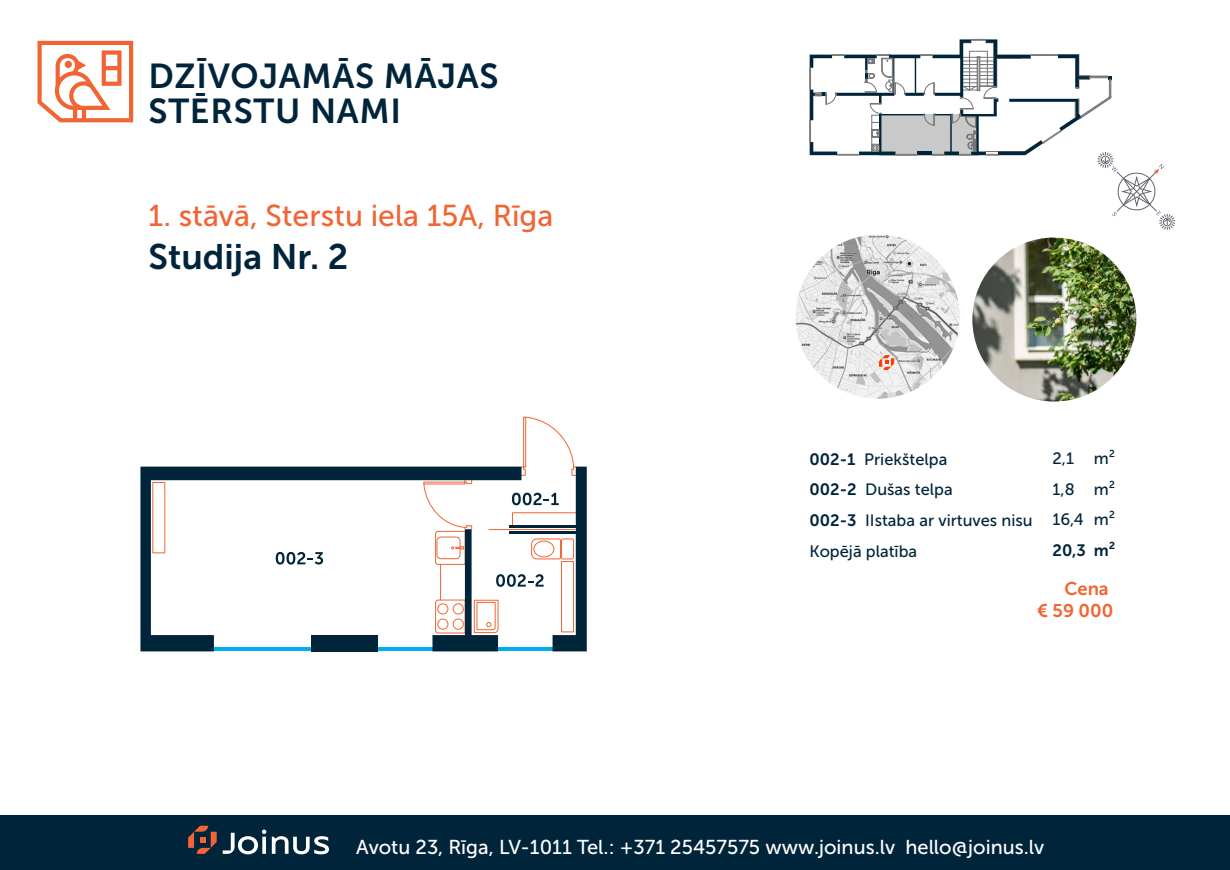
<style>
.page{position:relative;width:1230px;height:870px;background:#fff}
.page>*{position:absolute;margin:0;border:0;box-sizing:border-box;transform-origin:0 0}
.t1{font:35.25px "Museo Sans 700";color:#00253b}
.t2{font:34.5px/35px "Museo Sans 700";letter-spacing:.02em;color:#00253b}
.t3{font:30.15px "Museo Sans 500";color:#f16534}
.t4{font:20.02px "Museo Sans 500";color:#fff}
.t5{font:18.38px/22px "Museo Sans 700";color:#f16534;text-align:right}
.t6{font:16.42px/30.7px "Museo Sans 500";color:#00253b}
.t7{font:16.42px "Museo Sans 700";color:#00253b}
.s1{font-family:"Museo Sans 700"}
</style>
<div class="page">
<div style="left:0;top:815px;width:1229px;height:54px;background:#00253b"></div>
<svg style="left:223px;top:829px;width:43px;height:25px"></svg>
<svg style="left:272px;top:836px;width:57px;height:18px"></svg>
<svg style="left:188px;top:825px;width:29px;height:28px"></svg>
<svg style="left:37px;top:41px;width:96px;height:81px"></svg>
<svg style="left:809px;top:39px;width:366px;height:191px"></svg>
<img style="left:795px;top:234px;width:164px;height:164px;border-radius:82px">
<svg style="left:879px;top:355px;width:15px;height:15px"></svg>
<svg style="left:140px;top:466px;width:283px;height:185px"></svg>
<div style="left:312px;top:635px;width:66px;height:16px;background:#00253a"></div>
<div style="left:152px;top:482px;width:13px;height:71px;border:1px solid #f16534"></div>
<svg style="left:276px;top:551px;width:47px;height:13px"></svg>
<svg style="left:423px;top:416px;width:163px;height:235px"></svg>
<img style="left:972px;top:237px;width:164px;height:164px;border-radius:82px">
<h2 class="t2" style="left:149px;top:59px;width:351px">DZĪVOJAMĀS MĀJAS<br>STĒRSTU NAMI</h2>
<h3 class="t3" style="left:149px;top:199px;width:406px">1. stāvā, Sterstu iela 15A, Rīga</h3>
<h1 class="t1" style="left:149px;top:237px;width:201px">Studija Nr. 2</h1>
<p class="t6" style="left:809px;top:443px;width:225px"><span class="s1">002-1</span> Priekštelpa<br><span class="s1">002-2</span> Dušas telpa<br><span class="s1">002-3</span> IIstaba ar virtuves nisu<br>Kopējā platība</p>
<p class="t6" style="left:1052px;top:443px;width:64px;text-align:justify">2,1 m²<br>1,8 m²<br>16,4 m²</p>
<p class="t7" style="left:1052px;top:541px;width:64px">20,3 m²</p>
<p class="t5" style="left:1037px;top:577px;width:77px">Cena<br>€ 59 000</p>
<p class="t4" style="left:356px;top:835px;width:689px">Avotu 23, Rīga, LV-1011 Tel.: +371 25457575 www.joinus.lv hello@joinus.lv</p>
</div>
